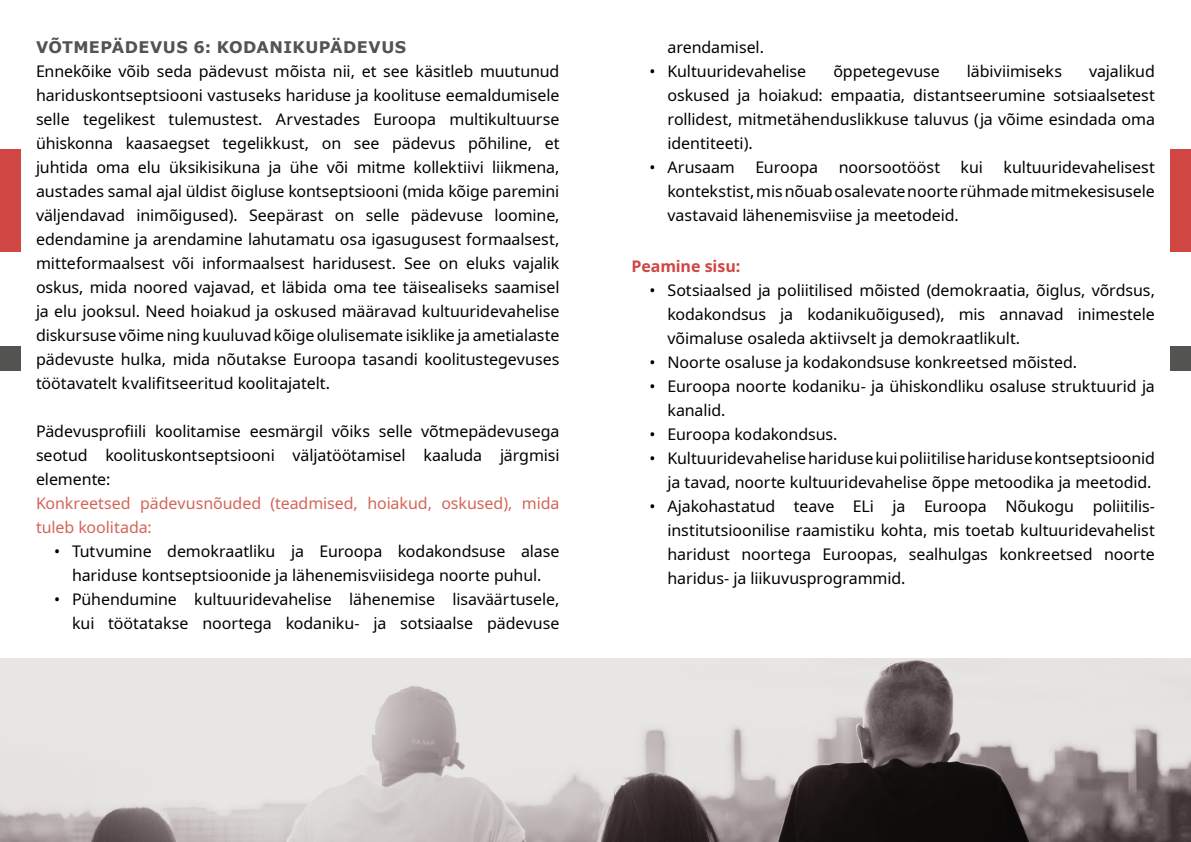
<style>
.page{position:relative;width:1191px;height:842px;background:#fff}
.page>*{position:absolute;margin:0;border:0;box-sizing:border-box;transform-origin:0 0}
.t1{font:16px/24px "Noto Sans";letter-spacing:-.005em;color:#000;text-align:justify}
.t2{font:16px/24px "Noto Sans";letter-spacing:-.005em;color:#d46458}
.t3{font:700 16px "Verdana";letter-spacing:.03em;color:#535352}
.t4{font:700 16px "Noto Sans";letter-spacing:-.005em;color:#cf4643}
</style>
<div class="page">
<div style="left:1170px;top:149px;width:21px;height:103px;background:#cf4643"></div>
<div style="left:1170px;top:347px;width:21px;height:24px;background:#535352"></div>
<div style="left:0;top:149px;width:20px;height:103px;background:#cf4643"></div>
<div style="left:0;top:347px;width:20px;height:24px;background:#535352"></div>
<svg style="left:0;top:658px;width:1191px;height:184px;background:#bdb7b7"></svg>
<p class="t3" style="left:36px;top:36px;width:371px">VÕTMEPÄDEVUS 6: KODANIKUPÄDEVUS</p>
<p class="t1" style="left:36px;top:60px;width:525px">Ennekõike võib seda pädevust mõista nii, et see käsitleb muutunud hariduskontseptsiooni vastuseks hariduse ja koolituse eemaldumisele selle tegelikest tulemustest. Arvestades Euroopa multikultuurse ühiskonna kaasaegset tegelikkust, on see pädevus põhiline, et juhtida oma elu üksikisikuna ja ühe või mitme kollektiivi liikmena, austades samal ajal üldist õigluse kontseptsiooni (mida kõige paremini väljendavad inimõigused). Seepärast on selle pädevuse loomine, edendamine ja arendamine lahutamatu osa igasugusest formaalsest, mitteformaalsest või informaalsest haridusest. See on eluks vajalik oskus, mida noored vajavad, et läbida oma tee täisealiseks saamisel ja elu jooksul. Need hoiakud ja oskused määravad kultuuridevahelise diskursuse võime ning kuuluvad kõige olulisemate isiklike ja ametialaste pädevuste hulka, mida nõutakse Euroopa tasandi koolitustegevuses töötavatelt kvalifitseeritud koolitajatelt.</p>
<p class="t1" style="left:36px;top:420px;width:525px">Pädevusprofiili koolitamise eesmärgil võiks selle võtmepädevusega seotud koolituskontseptsiooni väljatöötamisel kaaluda järgmisi elemente:</p>
<p class="t2" style="left:36px;top:492px;width:525px">Konkreetsed pädevusnõuded (teadmised, hoiakud, oskused), mida tuleb koolitada:</p>
<p class="t1" style="left:54px;top:540px;width:507px;text-align:center">• Tutvumine demokraatliku ja Euroopa kodakondsuse alase hariduse kontseptsioonide ja lähenemisviisidega noorte puhul.</p>
<p class="t1" style="left:54px;top:588px;width:507px;text-align:right">• Pühendumine kultuuridevahelise lähenemise lisaväärtusele, kui töötatakse noortega kodaniku- ja sotsiaalse pädevuse</p>
<p class="t1" style="left:667px;top:36px;width:98px">arendamisel.</p>
<p class="t1" style="left:649px;top:60px;width:158px">• Kultuuridevahelise</p>
<p class="t1" style="left:833px;top:60px;width:108px">õppetegevuse</p>
<p class="t1" style="left:967px;top:60px;width:97px">läbiviimiseks</p>
<p class="t1" style="left:667px;top:60px;width:489px;text-indent:421px">vajalikud oskused ja hoiakud: empaatia, distantseerumine sotsiaalsetest rollidest, mitmetähenduslikkuse taluvus (ja võime esindada oma identiteeti).</p>
<p class="t1" style="left:649px;top:156px;width:87px">• Arusaam</p>
<p class="t1" style="left:755px;top:156px;width:64px">Euroopa</p>
<p class="t1" style="left:838px;top:156px;width:103px">noorsootööst</p>
<p class="t1" style="left:960px;top:156px;width:24px">kui</p>
<p class="t1" style="left:667px;top:156px;width:489px;text-indent:336px">kultuuridevahelisest kontekstist, mis nõuab osalevate noorte rühmade mitmekesisusele vastavaid lähenemisviise ja meetodeid.</p>
<p class="t4" style="left:631px;top:255px;width:110px">Peamine sisu:</p>
<p class="t1" style="left:667px;top:279px;width:489px;text-indent:-18px">• Sotsiaalsed ja poliitilised mõisted (demokraatia, õiglus, võrdsus, kodakondsus ja kodanikuõigused), mis annavad inimestele võimaluse osaleda aktiivselt ja demokraatlikult.</p>
<p class="t1" style="left:649px;top:351px;width:429px">• Noorte osaluse ja kodakondsuse konkreetsed mõisted.</p>
<p class="t1" style="left:667px;top:375px;width:489px;text-indent:-18px">• Euroopa noorte kodaniku- ja ühiskondliku osaluse struktuurid ja kanalid.</p>
<p class="t1" style="left:649px;top:423px;width:189px">• Euroopa kodakondsus.</p>
<p class="t1" style="left:649px;top:447px;width:507px;text-align:right">• Kultuuridevahelise hariduse kui poliitilise hariduse kontseptsioonid ja tavad, noorte kultuuridevahelise õppe metoodika ja meetodid.</p>
<p class="t1" style="left:667px;top:495px;width:489px;text-indent:-18px">• Ajakohastatud teave ELi ja Euroopa Nõukogu poliitilis&shy;institutsioonilise raamistiku kohta, mis toetab kultuuridevahelist haridust noortega Euroopas, sealhulgas konkreetsed noorte haridus- ja liikuvusprogrammid.</p>
</div>
